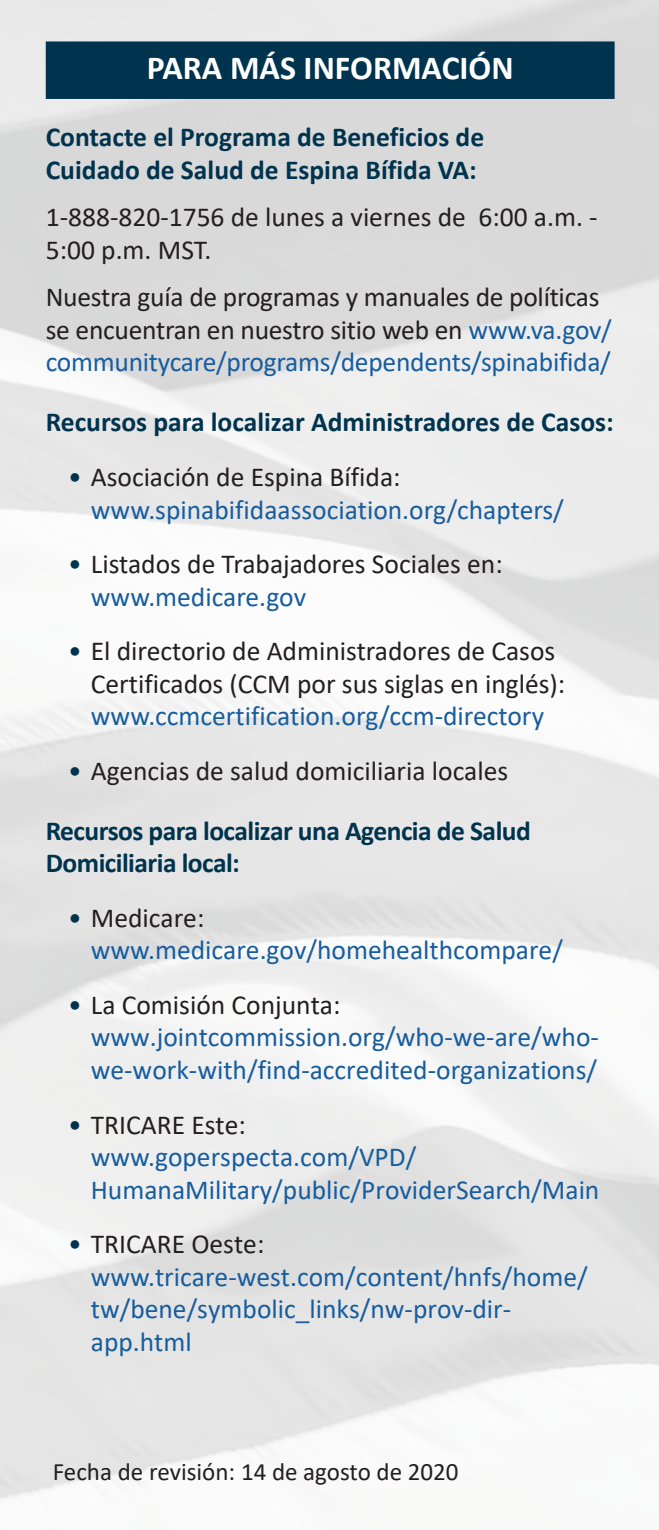
<style>
.page{position:relative;width:659px;height:1530px;background:#fff}
.page>*{position:absolute;margin:0;border:0;box-sizing:border-box;transform-origin:0 0}
.t1{font:700 33.75px "Calibri";color:#fff}
.t2{font:27.5px/32.5px "Calibri";color:#175d9e}
.t3{font:27.5px/32.5px "Calibri";letter-spacing:-.01em;color:#231f20}
.t4{font:700 27.5px/32.5px "Calibri";color:#00334e}
.t5{font:700 27.5px/60px "Calibri";letter-spacing:-.02em;color:#00334e;text-align:center}
.t6{font:25px "Calibri";color:#231f20}
.s1{color:#175d9e}
.s2{color:#00334e}
.s3{color:#231f20}
.s4{font-weight:400}
.s5{font-weight:400;color:#231f20}
</style>
<div class="page">
<img style="left:0;top:0;width:658px;height:1500px">
<div style="left:46px;top:41px;width:568px;height:58px;background:#00334e"></div>
<p class="t1" style="left:147px;top:44px;width:368px">PARA MÁS INFORMACIÓN</p>
<p class="t4" style="left:46px;top:121px;width:439px">Contacte el Programa de Beneficios de<br>Cuidado de Salud de Espina Bífida VA:</p>
<p class="t3" style="left:46px;top:200px;width:553px">1-888-820-1756 de lunes a viernes de 6:00 a.m. -<br>5:00 p.m. MST.</p>
<p class="t3" style="left:46px;top:280px;width:567px">Nuestra guía de programas y manuales de políticas se encuentran en nuestro sitio web en <span class="s1">www.va.gov/ communitycare/programs/dependents/spinabifida/</span></p>
<p class="t4" style="left:46px;top:406px;width:569px">Recursos para localizar Administradores de Casos:</p>
<p class="t2" style="left:91px;top:460px;width:474px;text-indent:-22px"><span class="s2">•</span> <span class="s3">Asociación de Espina Bífida: </span>www.spinabifidaassociation.org/chapters/</p>
<p class="t3" style="left:91px;top:547px;width:413px;text-indent:-22px"><span class="s2">•</span> Listados de Trabajadores Sociales en: <span class="s1">www.medicare.gov</span></p>
<p class="t3" style="left:91px;top:634px;width:475px;text-indent:-22px"><span class="s2">•</span> El directorio de Administradores de Casos<br>Certificados (CCM por sus siglas en inglés):</p>
<p class="t2" style="left:91px;top:699px;width:454px">www.ccmcertification.org/ccm-directory</p>
<p class="t5" style="left:46px;top:740px;width:486px"><span class="s4">•</span> <span class="s5">Agencias de salud domiciliaria locales<br></span>Recursos para localizar una Agencia de Salud</p>
<p class="t5" style="left:46px;top:833px;width:195px">Domiciliaria local:</p>
<p class="t2" style="left:91px;top:901px;width:473px;text-indent:-22px"><span class="s2">•</span> <span class="s3">Medicare: </span>www.medicare.gov/homehealthcompare/</p>
<p class="t2" style="left:91px;top:988px;width:509px;text-indent:-22px"><span class="s2">•</span> <span class="s3">La Comisión Conjunta: </span>www.jointcommission.org/who-we-are/who&shy;we-work-with/find-accredited-organizations/</p>
<p class="t2" style="left:91px;top:1108px;width:509px;text-indent:-22px"><span class="s2">•</span> <span class="s3">TRICARE Este:<br></span>www.goperspecta.com/VPD/<br>HumanaMilitary/public/ProviderSearch/Main</p>
<p class="t2" style="left:91px;top:1227px;width:498px;text-indent:-22px"><span class="s2">•</span> <span class="s3">TRICARE Oeste: </span>www.tricare-west.com/content/hnfs/home/ tw/bene/symbolic_links/nw-prov-dir&shy;app.html</p>
<p class="t6" style="left:53px;top:1455px;width:407px">Fecha de revisión: 14 de agosto de 2020</p>
</div>
